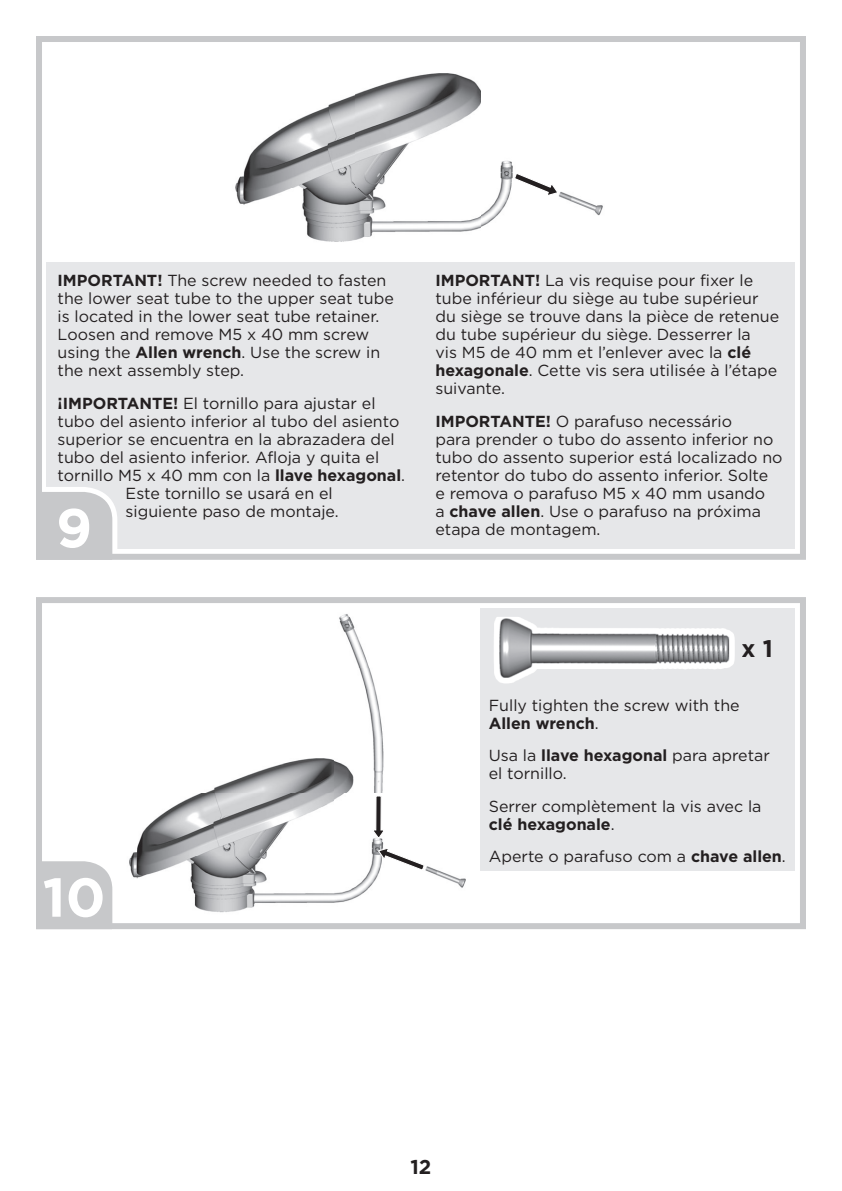
<style>
.page{position:relative;width:842px;height:1191px;background:#fff}
.page>*{position:absolute;margin:0;border:0;box-sizing:border-box;transform-origin:0 0}
.t1{font:700 54.6px "Gotham";color:#fff}
.t2{font:700 24px "Gotham";color:#231f20}
.t3{font:700 20px "Gotham";color:#231f20}
.t4{font:16px/18px "Gotham";color:#231f20}
.s1{font-weight:700}
</style>
<div class="page">
<svg style="left:36px;top:861px;width:77px;height:69px;background:#cacbcd"></svg>
<div style="left:36px;top:597px;width:770px;height:332px;border:6px solid #c7c8ca"></div>
<img style="left:235px;top:73px;width:368px;height:169px">
<svg style="left:513px;top:172px;width:47px;height:25px"></svg>
<div style="left:481px;top:690px;width:314px;height:180px;background:#e6e7e9"></div>
<div style="left:481px;top:608px;width:314px;height:82px;background:#e6e7e9"></div>
<img style="left:494px;top:617px;width:241px;height:67px">
<img style="left:129px;top:614px;width:337px;height:299px">
<svg style="left:377px;top:846px;width:49px;height:25px"></svg>
<svg style="left:370px;top:795px;width:16px;height:45px"></svg>
<div style="left:47px;top:263px;width:748px;height:286px;background:#e6e7e9"></div>
<svg style="left:43px;top:484px;width:74px;height:69px;background:#d0d1d2"></svg>
<div style="left:36px;top:36px;width:770px;height:524px;border:6px solid #c7c8ca"></div>
<p class="t4" style="left:58px;top:273px;width:338px"><span class="s1">IMPORTANT!</span> The screw needed to fasten the lower seat tube to the upper seat tube is located in the lower seat tube retainer.<br>Loosen and remove M5 x 40 mm screw using the <span class="s1">Allen wrench</span>. Use the screw in the next assembly step.</p>
<p class="t4" style="left:58px;top:395px;width:319px"><span class="s1">¡IMPORTANTE!</span> El tornillo para ajustar el</p>
<p class="t4" style="left:58px;top:413px;width:343px">tubo del asiento inferior al tubo del asiento</p>
<p class="t4" style="left:58px;top:431px;width:339px">superior se encuentra en la abrazadera del</p>
<p class="t4" style="left:58px;top:449px;width:323px">tubo del asiento inferior. Afloja y quita el</p>
<p class="t4" style="left:58px;top:467px;width:349px">tornillo M5 x 40 mm con la <span class="s1">llave hexagonal</span>.</p>
<p class="t4" style="left:126px;top:485px;width:208px">Este tornillo se usará en el</p>
<p class="t4" style="left:126px;top:503px;width:215px">siguiente paso de montaje.</p>
<h1 class="t1" style="left:56px;top:509px;width:38px">9</h1>
<p class="t4" style="left:435px;top:273px;width:345px"><span class="s1">IMPORTANT!</span> La vis requise pour fixer le tube inférieur du siège au tube supérieur du siège se trouve dans la pièce de retenue du tube supérieur du siège. Desserrer la<br>vis M5 de 40 mm et l’enlever avec la <span class="s1">clé hexagonale</span>. Cette vis sera utilisée à l’étape suivante.</p>
<p class="t4" style="left:435px;top:413px;width:349px"><span class="s1">IMPORTANTE!</span> O parafuso necessário<br>para prender o tubo do assento inferior no tubo do assento superior está localizado no retentor do tubo do assento inferior. Solte<br>e remova o parafuso M5 x 40 mm usando<br>a <span class="s1">chave allen</span>. Use o parafuso na próxima etapa de montagem.</p>
<h1 class="t1" style="left:43px;top:878px;width:64px">10</h1>
<h2 class="t2" style="left:741px;top:640px;width:33px">x 1</h2>
<p class="t4" style="left:489px;top:697px;width:252px">Fully tighten the screw with the<br><span class="s1">Allen wrench</span>.</p>
<p class="t4" style="left:489px;top:748px;width:283px">Usa la <span class="s1">llave hexagonal</span> para apretar el tornillo.</p>
<p class="t4" style="left:489px;top:798px;width:274px">Serrer complètement la vis avec la <span class="s1">clé hexagonale</span>.</p>
<p class="t4" style="left:489px;top:849px;width:298px">Aperte o parafuso com a <span class="s1">chave allen</span>.</p>
<p class="t3" style="left:410px;top:1160px;width:22px">12</p>
</div>
